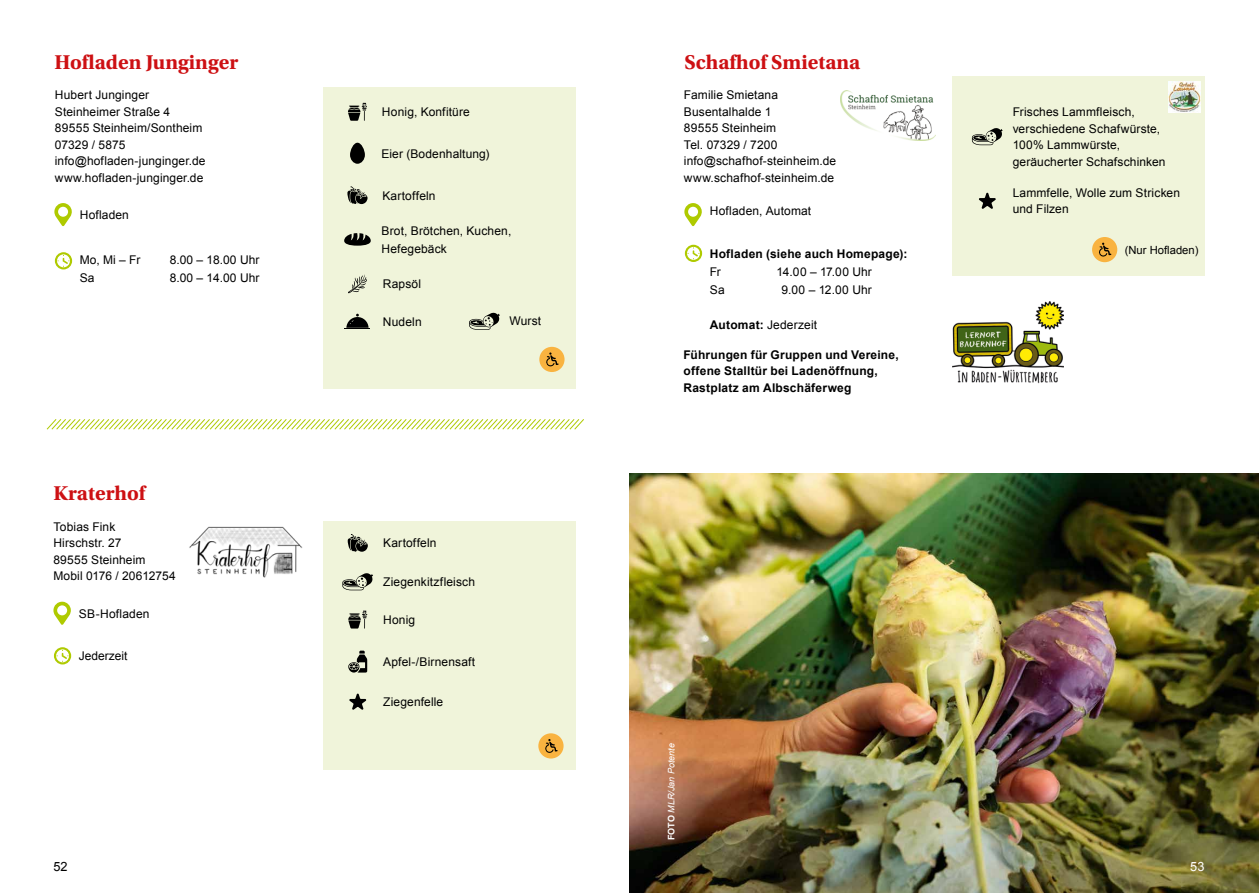
<style>
.page{position:relative;width:1259px;height:893px;background:#fff}
.page>*{position:absolute;margin:0;border:0;box-sizing:border-box;transform-origin:0 0}
.t1{font:700 21px "Utopia Std";color:#cd1013}
.t2{font:12.75px "Arial";color:#000}
.t3{font:12.75px "Arial";color:#fff}
.t4{font:12px/16.5px "Arial";letter-spacing:.01em;color:#000}
.t5{font:700 12px/16.5px "Arial";letter-spacing:.015em;color:#000}
.t6{font:11.25px "Arial";color:#000}
.t7{font:italic 9px "Arial";color:#fff}
.s1{font-weight:700}
.s2{font-weight:700;font-style:normal}
</style>
<div class="page">
<img style="left:629px;top:473px;width:630px;height:420px">
<svg style="left:46px;top:419px;width:538px;height:11px"></svg>
<div style="left:323px;top:521px;width:252px;height:248px;background:#f0f4da"></div>
<img style="left:189px;top:526px;width:114px;height:52px">
<svg style="left:53px;top:601px;width:18px;height:24px"></svg>
<svg style="left:54px;top:647px;width:17px;height:17px"></svg>
<svg style="left:348px;top:534px;width:20px;height:18px"></svg>
<svg style="left:349px;top:693px;width:17px;height:17px"></svg>
<div style="left:538px;top:733px;width:25px;height:25px;background:#f9b340;border-radius:50%"></div>
<svg style="left:545px;top:739px;width:13px;height:14px"></svg>
<svg style="left:348px;top:651px;width:19px;height:22px"></svg>
<svg style="left:348px;top:611px;width:19px;height:18px"></svg>
<svg style="left:342px;top:573px;width:31px;height:17px"></svg>
<div style="left:323px;top:87px;width:252px;height:302px;background:#f0f4da"></div>
<svg style="left:54px;top:203px;width:18px;height:23px"></svg>
<svg style="left:55px;top:252px;width:17px;height:17px"></svg>
<svg style="left:347px;top:186px;width:20px;height:18px"></svg>
<svg style="left:344px;top:233px;width:27px;height:13px"></svg>
<svg style="left:345px;top:314px;width:25px;height:15px"></svg>
<svg style="left:348px;top:103px;width:19px;height:18px"></svg>
<svg style="left:348px;top:274px;width:19px;height:19px"></svg>
<div style="left:539px;top:347px;width:25px;height:25px;background:#f9b340;border-radius:50%"></div>
<svg style="left:546px;top:352px;width:13px;height:14px"></svg>
<svg style="left:350px;top:143px;width:15px;height:21px"></svg>
<svg style="left:469px;top:313px;width:31px;height:17px"></svg>
<div style="left:953px;top:77px;width:252px;height:199px;background:#f0f4da"></div>
<svg style="left:684px;top:203px;width:18px;height:23px"></svg>
<svg style="left:685px;top:245px;width:17px;height:17px"></svg>
<svg style="left:979px;top:192px;width:17px;height:17px"></svg>
<img style="left:1168px;top:82px;width:32px;height:30px">
<img style="left:840px;top:90px;width:95px;height:50px">
<div style="left:1092px;top:237px;width:25px;height:25px;background:#f9b340;border-radius:50%"></div>
<svg style="left:1099px;top:243px;width:12px;height:14px"></svg>
<svg style="left:972px;top:128px;width:30px;height:17px"></svg>
<img style="left:952px;top:302px;width:111px;height:82px">
<h1 class="t1" style="left:54px;top:50px;width:185px">Hofladen Junginger</h1>
<p class="t4" style="left:55px;top:87px;width:152px">Hubert Junginger<br>Steinheimer Straße 4<br>89555 Steinheim/Sontheim<br>07329 / 5875 info@hofladen-junginger.de www.hofladen-junginger.de</p>
<p class="t4" style="left:80px;top:207px;width:51px">Hofladen</p>
<p class="t4" style="left:80px;top:252px;width:62px">Mo, Mi – Fr</p>
<p class="t4" style="left:170px;top:252px;width:91px">8.00 – 18.00 Uhr</p>
<p class="t4" style="left:80px;top:270px;width:16px">Sa</p>
<p class="t4" style="left:170px;top:270px;width:91px">8.00 – 14.00 Uhr</p>
<h1 class="t1" style="left:53px;top:481px;width:94px">Kraterhof</h1>
<p class="t4" style="left:53px;top:519px;width:124px">Tobias Fink<br>Hirschstr. 27<br>89555 Steinheim<br>Mobil 0176 / 20612754</p>
<p class="t4" style="left:79px;top:605px;width:72px">SB-Hofladen</p>
<p class="t4" style="left:79px;top:648px;width:50px">Jederzeit</p>
<p class="t4" style="left:382px;top:104px;width:89px">Honig, Konfitüre</p>
<p class="t4" style="left:381px;top:145px;width:110px">Eier (Bodenhaltung)</p>
<p class="t4" style="left:382px;top:187px;width:55px">Kartoffeln</p>
<p class="t4" style="left:382px;top:222px;width:131px;line-height:17.7px">Brot, Brötchen, Kuchen,<br>Hefegebäck</p>
<p class="t4" style="left:383px;top:276px;width:40px">Rapsöl</p>
<p class="t4" style="left:383px;top:313px;width:40px">Nudeln</p>
<p class="t4" style="left:509px;top:313px;width:33px">Wurst</p>
<p class="t4" style="left:383px;top:535px;width:55px">Kartoffeln</p>
<p class="t4" style="left:383px;top:574px;width:93px">Ziegenkitzfleisch</p>
<p class="t4" style="left:383px;top:612px;width:34px">Honig</p>
<p class="t4" style="left:383px;top:654px;width:94px">Apfel-/Birnensaft</p>
<p class="t4" style="left:383px;top:694px;width:62px">Ziegenfelle</p>
<h1 class="t1" style="left:684px;top:50px;width:177px">Schafhof Smietana</h1>
<p class="t4" style="left:684px;top:87px;width:154px">Familie Smietana<br>Busentalhalde 1<br>89555 Steinheim<br>Tel. 07329 / 7200 info@schafhof-steinheim.de www.schafhof-steinheim.de</p>
<p class="t4" style="left:710px;top:202px;width:103px">Hofladen, Automat</p>
<p class="t5" style="left:710px;top:246px;width:199px">Hofladen (siehe auch Homepage):</p>
<p class="t4" style="left:710px;top:264px;width:13px">Fr</p>
<p class="t4" style="left:776px;top:264px;width:97px">14.00 – 17.00 Uhr</p>
<p class="t4" style="left:710px;top:281px;width:16px">Sa</p>
<p class="t4" style="left:781px;top:281px;width:92px">9.00 – 12.00 Uhr</p>
<p class="t4" style="left:710px;top:317px;width:109px"><span class="s1">Automat:</span> Jederzeit</p>
<p class="t5" style="left:683px;top:347px;width:217px">Führungen für Gruppen und Vereine, offene Stalltür bei Ladenöffnung,<br>Rastplatz am Albschäferweg</p>
<p class="t4" style="left:1012px;top:104px;width:154px">Frisches Lammfleisch, verschiedene Schafwürste,<br>100% Lammwürste, geräucherter Schafschinken</p>
<p class="t4" style="left:1012px;top:184px;width:169px">Lammfelle, Wolle zum Stricken und Filzen</p>
<p class="t6" style="left:1124px;top:242px;width:75px">(Nur Hofladen)</p>
<p class="t7" style="left:665px;top:840px;width:98px;rotate:-90deg"><span class="s2">FOTO</span> MLR/Jan Potente</p>
<p class="t2" style="left:54px;top:858px;width:15px">52</p>
<p class="t3" style="left:1190px;top:858px;width:16px">53</p>
</div>
